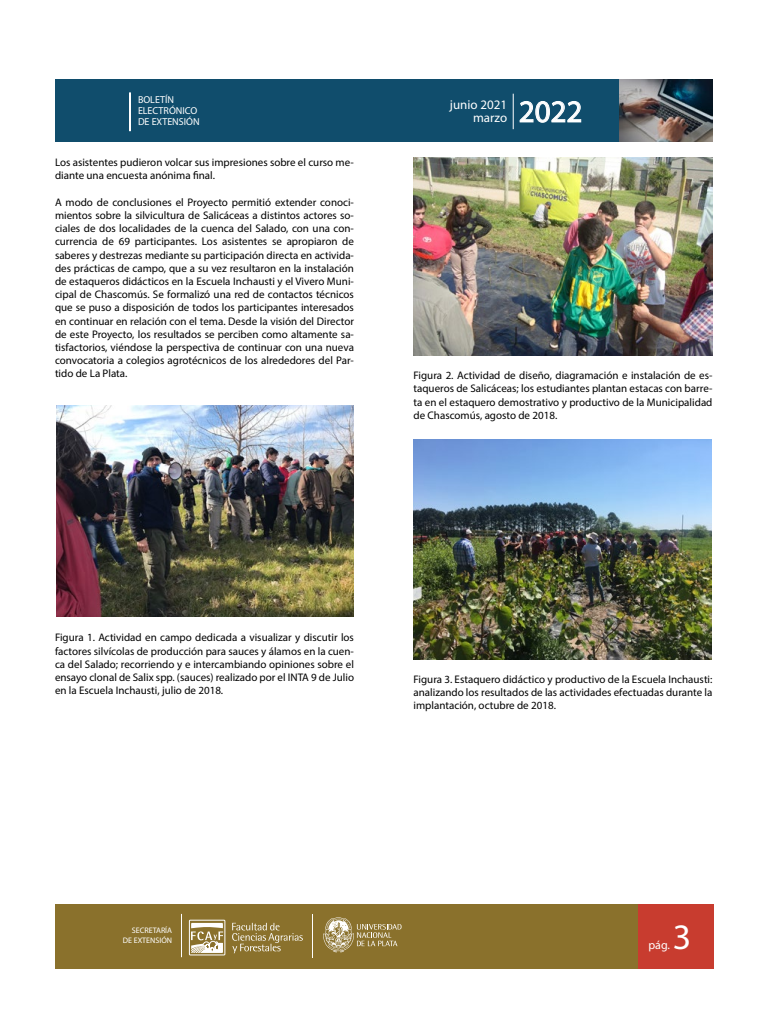
<style>
.page{position:relative;width:768px;height:1024px;background:#fff}
.page>*{position:absolute;margin:0;border:0;box-sizing:border-box;transform-origin:0 0}
.t1{font:36px "Myriad Pro";color:#fff}
.t2{font:31px "Myriad Pro";color:#fff}
.t3{font:13px/13px "Myriad Pro";color:#fff;text-align:right}
.t4{font:12px "Myriad Pro";color:#fff}
.t5{font:11px/13.2px "Myriad Pro";color:#000;text-align:justify}
.t6{font:10.1px/11px "Myriad Pro";color:#fff}
.t7{font:8px/9.6px "Myriad Pro";color:#fff;text-align:right}
</style>
<div class="page">
<div style="left:55px;top:904px;width:658px;height:65px;background:#8a712c"></div>
<div style="left:638px;top:904px;width:76px;height:65px;background:#c83c2f"></div>
<svg style="left:323px;top:917px;width:79px;height:35px"></svg>
<hr style="left:312px;top:914px;width:1px;height:43px;background:#fff">
<svg style="left:232px;top:923px;width:71px;height:30px"></svg>
<svg style="left:191px;top:923px;width:32px;height:33px"></svg>
<div style="left:189px;top:920px;width:36px;height:35px;border:1px solid #fff"></div>
<hr style="left:181px;top:914px;width:1px;height:43px;background:#fff">
<div style="left:55px;top:79px;width:658px;height:63px;background:#104d6c"></div>
<hr style="left:129px;top:92px;width:2px;height:39px;background:#fff">
<svg style="left:519px;top:101px;width:63px;height:22px"></svg>
<hr style="left:513px;top:94px;width:1px;height:35px;background:#fff">
<img style="left:619px;top:79px;width:94px;height:63px">
<img style="left:56px;top:405px;width:298px;height:211px">
<img style="left:414px;top:157px;width:299px;height:199px">
<img style="left:413px;top:439px;width:299px;height:221px">
<p class="t6" style="left:138px;top:94px;width:63px">BOLETÍN<br>ELECTRÓNICO<br>DE EXTENSIÓN</p>
<p class="t3" style="left:450px;top:98px;width:59px">junio 2021 marzo</p>
<h2 class="t2" style="left:519px;top:92px;width:65px">2022</h2>
<p class="t5" style="left:55px;top:156px;width:301px">Los asistentes pudieron volcar sus impresiones sobre el curso me&shy;diante una encuesta anónima final.</p>
<p class="t5" style="left:55px;top:195px;width:301px">A modo de conclusiones el Proyecto permitió extender conoci&shy;mientos sobre la silvicultura de Salicáceas a distintos actores so&shy;ciales de dos localidades de la cuenca del Salado, con una con&shy;currencia de 69 participantes. Los asistentes se apropiaron de saberes y destrezas mediante su participación directa en activida&shy;des prácticas de campo, que a su vez resultaron en la instalación de estaqueros didácticos en la Escuela Inchausti y el Vivero Muni&shy;cipal de Chascomús. Se formalizó una red de contactos técnicos que se puso a disposición de todos los participantes interesados en continuar en relación con el tema. Desde la visión del Director de este Proyecto, los resultados se perciben como altamente sa&shy;tisfactorios, viéndose la perspectiva de continuar con una nueva convocatoria a colegios agrotécnicos de los alrededores del Par&shy;tido de La Plata.</p>
<p class="t5" style="left:414px;top:369px;width:301px">Figura 2. Actividad de diseño, diagramación e instalación de es&shy;taqueros de Salicáceas; los estudiantes plantan estacas con barre&shy;ta en el estaquero demostrativo y productivo de la Municipalidad de Chascomús, agosto de 2018.</p>
<p class="t5" style="left:55px;top:631px;width:301px">Figura 1. Actividad en campo dedicada a visualizar y discutir los factores silvícolas de producción para sauces y álamos en la cuen&shy;ca del Salado; recorriendo y e intercambiando opiniones sobre el ensayo clonal de Salix spp. (sauces) realizado por el INTA 9 de Julio en la Escuela Inchausti, julio de 2018.</p>
<p class="t5" style="left:414px;top:672px;width:301px">Figura 3. Estaquero didáctico y productivo de la Escuela Inchausti: analizando los resultados de las actividades efectuadas durante la implantación, octubre de 2018.</p>
<p class="t7" style="left:123px;top:925px;width:51px">SECRETARÍA<br>DE EXTENSIÓN</p>
<h1 class="t1" style="left:673px;top:915px;width:20px">3</h1>
<p class="t4" style="left:648px;top:938px;width:23px">pág.</p>
</div>
